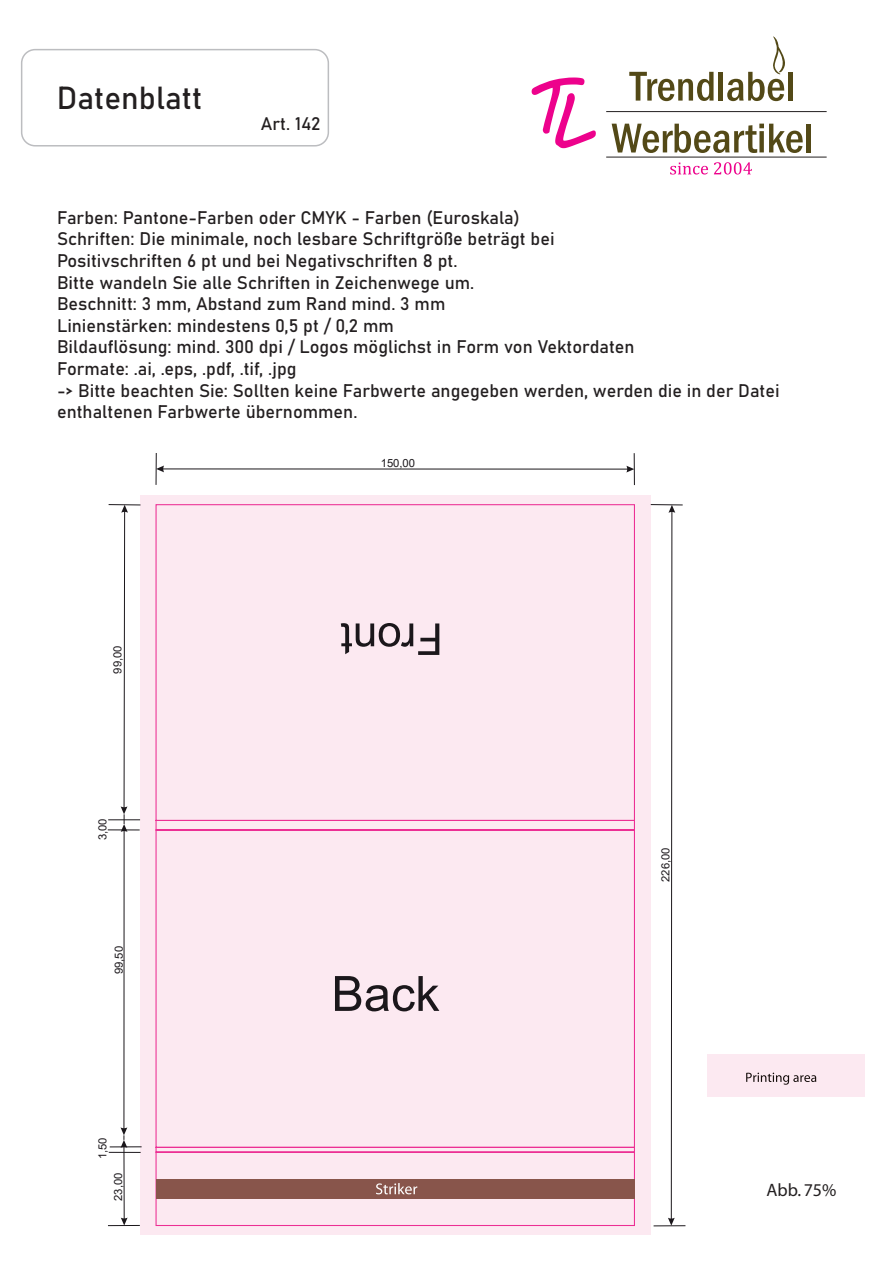
<style>
.page{position:relative;width:893px;height:1263px;background:#fff}
.page>*{position:absolute;margin:0;border:0;box-sizing:border-box;transform-origin:0 0}
.t1{font:31.5px "Bahnschrift";color:#231f20}
.t2{font:18px/21.6px "Bahnschrift";color:#231f20}
.t3{font:18px "Myriad";color:#231f20}
.t4{font:11.25px "Arial";color:#1b171b}
</style>
<div class="page">
<div style="left:707px;top:1054px;width:158px;height:42px;background:#fce9f1"></div>
<div style="left:21px;top:49px;width:308px;height:98px;border:2px solid #bcbdc0;border-radius:14px"></div>
<div style="left:140px;top:495px;width:510px;height:740px;background:#fce9f1"></div>
<svg style="left:155px;top:504px;width:480px;height:722px"></svg>
<hr style="left:109px;top:504px;width:31px;height:1px;background:#1b171b">
<hr style="left:651px;top:504px;width:32px;height:1px;background:#1b171b">
<hr style="left:108px;top:819px;width:32px;height:1px;background:#1b171b">
<hr style="left:108px;top:830px;width:32px;height:1px;background:#1b171b">
<hr style="left:110px;top:1146px;width:32px;height:1px;background:#1b171b">
<hr style="left:109px;top:1152px;width:32px;height:1px;background:#1b171b">
<hr style="left:108px;top:1225px;width:32px;height:1px;background:#1b171b">
<hr style="left:654px;top:1225px;width:31px;height:1px;background:#1b171b">
<hr style="left:156px;top:453px;width:1px;height:32px;background:#1b171b">
<hr style="left:634px;top:453px;width:1px;height:32px;background:#1b171b">
<hr style="left:160px;top:469px;width:470px;height:1px;background:#1b171b">
<svg style="left:156px;top:465px;width:8px;height:7px"></svg>
<svg style="left:626px;top:466px;width:8px;height:6px"></svg>
<hr style="left:124px;top:1144px;width:1px;height:77px;background:#1b171b">
<svg style="left:121px;top:1217px;width:7px;height:8px"></svg>
<hr style="left:124px;top:828px;width:1px;height:303px;background:#1b171b">
<svg style="left:668px;top:505px;width:7px;height:720px"></svg>
<svg style="left:121px;top:505px;width:7px;height:327px"></svg>
<svg style="left:121px;top:1127px;width:6px;height:21px"></svg>
<svg style="left:335px;top:976px;width:104px;height:35px"></svg>
<svg style="left:341px;top:623px;width:98px;height:32px"></svg>
<div style="left:156px;top:1179px;width:478px;height:19px;background:#88554b"></div>
<svg style="left:746px;top:1072px;width:70px;height:13px"></svg>
<svg style="left:376px;top:1183px;width:41px;height:11px"></svg>
<hr style="left:606px;top:157px;width:221px;height:1px;background:#231f20">
<hr style="left:606px;top:111px;width:221px;height:1px;background:#231f20">
<svg style="left:670px;top:163px;width:38px;height:12px"></svg>
<svg style="left:714px;top:162px;width:38px;height:13px"></svg>
<svg style="left:629px;top:72px;width:84px;height:29px"></svg>
<hr style="left:719px;top:72px;width:4px;height:29px;background:#534917">
<hr style="left:788px;top:72px;width:4px;height:29px;background:#534917">
<svg style="left:612px;top:124px;width:191px;height:29px"></svg>
<div style="left:806px;top:124px;width:5px;height:28px;background:#534917"></div>
<svg style="left:727px;top:36px;width:58px;height:65px"></svg>
<svg style="left:532px;top:78px;width:64px;height:70px"></svg>
<h1 class="t1" style="left:57px;top:74px;width:147px">Datenblatt</h1>
<p class="t2" style="left:261px;top:112px;width:61px">Art. 142</p>
<p class="t2" style="left:57px;top:205px;width:724px">Farben: Pantone-Farben oder CMYK - Farben (Euroskala)<br>Schriften: Die minimale, noch lesbare Schriftgröße beträgt bei<br>Positivschriften 6 pt und bei Negativschriften 8 pt.<br>Bitte wandeln Sie alle Schriften in Zeichenwege um.<br>Beschnitt: 3 mm, Abstand zum Rand mind. 3 mm<br>Linienstärken: mindestens 0,5 pt / 0,2 mm<br>Bildauflösung: mind. 300 dpi / Logos möglichst in Form von Vektordaten<br>Formate: .ai, .eps, .pdf, .tif, .jpg<br>-&gt; Bitte beachten Sie: Sollten keine Farbwerte angegeben werden, werden die in der Datei enthaltenen Farbwerte übernommen.</p>
<p class="t4" style="left:110px;top:673px;width:30px;rotate:-90deg">99,00</p>
<p class="t4" style="left:95px;top:840px;width:23px;rotate:-90deg">3,00</p>
<p class="t4" style="left:111px;top:974px;width:30px;rotate:-90deg">99,50</p>
<p class="t4" style="left:95px;top:1159px;width:23px;rotate:-90deg">1,50</p>
<p class="t4" style="left:110px;top:1201px;width:30px;rotate:-90deg">23,00</p>
<p class="t4" style="left:381px;top:455px;width:36px">150,00</p>
<p class="t4" style="left:658px;top:882px;width:36px;rotate:-90deg">00 , 622</p>
<p class="t3" style="left:766px;top:1181px;width:71px">Abb. 75%</p>
</div>
